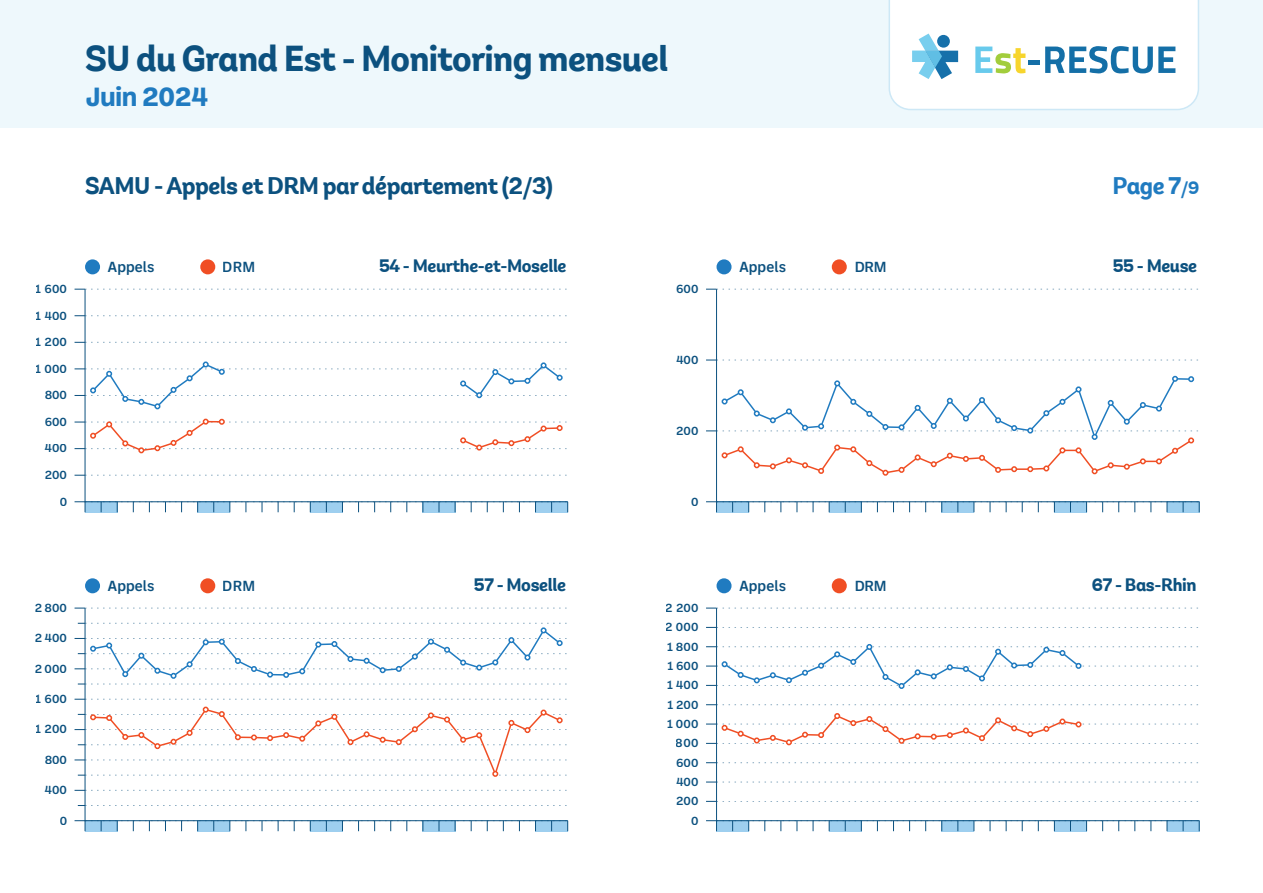
<style>
.page{position:relative;width:1263px;height:893px;background:#fff}
.page>*{position:absolute;margin:0;border:0;box-sizing:border-box;transform-origin:0 0}
.t1{font:700 36px "Andes Neue Alt 3";letter-spacing:-.02em;color:#0c517f}
.t2{font:700 27px "Ballinger";letter-spacing:-.02em;color:#207bc0}
.t3{font:700 24px "Andes Neue Alt 3";letter-spacing:-.02em;color:#0c517f}
.t4{font:700 24px "Andes Neue Alt 3";color:#207bc0}
.t5{font:700 18px "Andes Neue Alt 3";letter-spacing:-.02em;color:#0c517f}
.t6{font:500 15px "Ballinger";color:#0c517f}
.t7{font:500 12px "Ballinger";letter-spacing:.015em;color:#0c517f}
.s1{font-size:18px}
</style>
<div class="page">
<div style="left:0;top:0;width:1263px;height:128px;background:#eef8fc"></div>
<hr style="left:85px;top:831px;width:483px;height:1px;background:#0c517f">
<hr style="left:716px;top:831px;width:483px;height:1px;background:#0c517f">
<hr style="left:85px;top:512px;width:483px;height:1px;background:#0c517f">
<hr style="left:716px;top:512px;width:483px;height:1px;background:#0c517f">
<hr style="left:85px;top:289px;width:1px;height:213px;background:#0c517f">
<svg style="left:75px;top:501px;width:493px;height:11px"></svg>
<svg style="left:75px;top:475px;width:492px;height:1px"></svg>
<svg style="left:75px;top:419px;width:492px;height:34px"></svg>
<svg style="left:75px;top:361px;width:492px;height:48px"></svg>
<svg style="left:75px;top:342px;width:492px;height:1px"></svg>
<svg style="left:75px;top:315px;width:492px;height:1px"></svg>
<svg style="left:75px;top:289px;width:492px;height:1px"></svg>
<div style="left:85px;top:259px;width:15px;height:15px;background:#207bc0;border-radius:50%"></div>
<div style="left:200px;top:259px;width:15px;height:15px;background:#f04e24;border-radius:50%"></div>
<svg style="left:78px;top:805px;width:489px;height:1px"></svg>
<hr style="left:85px;top:608px;width:1px;height:213px;background:#0c517f">
<svg style="left:75px;top:820px;width:493px;height:11px"></svg>
<svg style="left:75px;top:790px;width:492px;height:1px"></svg>
<svg style="left:75px;top:707px;width:492px;height:71px"></svg>
<svg style="left:75px;top:699px;width:492px;height:1px"></svg>
<svg style="left:75px;top:623px;width:492px;height:62px"></svg>
<svg style="left:75px;top:608px;width:492px;height:1px"></svg>
<div style="left:85px;top:578px;width:15px;height:15px;background:#207bc0;border-radius:50%"></div>
<div style="left:200px;top:578px;width:15px;height:15px;background:#f04e24;border-radius:50%"></div>
<hr style="left:716px;top:289px;width:1px;height:213px;background:#0c517f">
<svg style="left:706px;top:501px;width:494px;height:11px"></svg>
<svg style="left:706px;top:376px;width:492px;height:100px"></svg>
<svg style="left:706px;top:360px;width:492px;height:1px"></svg>
<svg style="left:706px;top:289px;width:492px;height:1px"></svg>
<div style="left:716px;top:259px;width:15px;height:15px;background:#207bc0;border-radius:50%"></div>
<div style="left:832px;top:259px;width:15px;height:15px;background:#f04e24;border-radius:50%"></div>
<hr style="left:716px;top:608px;width:1px;height:213px;background:#0c517f">
<svg style="left:706px;top:820px;width:494px;height:11px"></svg>
<svg style="left:706px;top:801px;width:493px;height:1px"></svg>
<svg style="left:706px;top:782px;width:492px;height:1px"></svg>
<svg style="left:706px;top:762px;width:492px;height:1px"></svg>
<svg style="left:706px;top:713px;width:493px;height:32px"></svg>
<svg style="left:706px;top:704px;width:492px;height:1px"></svg>
<svg style="left:706px;top:644px;width:493px;height:45px"></svg>
<svg style="left:706px;top:627px;width:493px;height:1px"></svg>
<svg style="left:706px;top:608px;width:492px;height:1px"></svg>
<div style="left:716px;top:578px;width:15px;height:15px;background:#207bc0;border-radius:50%"></div>
<div style="left:832px;top:578px;width:15px;height:15px;background:#f04e24;border-radius:50%"></div>
<svg style="left:888px;top:0;width:311px;height:110px;background:#e9f3f6"></svg>
<div style="left:937px;top:35px;width:13px;height:13px;background:#1670aa;border-radius:50%"></div>
<h1 class="t1" style="left:85px;top:34px;width:585px">SU du Grand Est - Monitoring mensuel</h1>
<h2 class="t2" style="left:85px;top:78px;width:125px">Juin 2024</h2>
<h3 class="t3" style="left:85px;top:170px;width:469px">SAMU - Appels et DRM par département (2/3)</h3>
<h3 class="t4" style="left:1112px;top:170px;width:88px">Page 7<span class="s1">/9</span></h3>
<p class="t7" style="left:36px;top:281px;width:33px">1 600</p>
<p class="t7" style="left:36px;top:307px;width:33px">1 400</p>
<p class="t7" style="left:36px;top:334px;width:33px">1 200</p>
<p class="t7" style="left:36px;top:360px;width:33px">1 000</p>
<p class="t7" style="left:44px;top:387px;width:24px">800</p>
<p class="t7" style="left:45px;top:414px;width:24px">600</p>
<p class="t7" style="left:44px;top:440px;width:24px">400</p>
<p class="t7" style="left:45px;top:467px;width:24px">200</p>
<p class="t7" style="left:60px;top:493px;width:9px">0</p>
<p class="t6" style="left:108px;top:256px;width:49px">Appels</p>
<p class="t6" style="left:223px;top:256px;width:34px">DRM</p>
<h3 class="t5" style="left:379px;top:253px;width:189px">54 - Meurthe-et-Moselle</h3>
<h3 class="t5" style="left:1113px;top:253px;width:86px">55 - Meuse</h3>
<p class="t6" style="left:739px;top:256px;width:49px">Appels</p>
<p class="t6" style="left:854px;top:256px;width:34px">DRM</p>
<p class="t7" style="left:676px;top:281px;width:24px">600</p>
<p class="t7" style="left:676px;top:351px;width:24px">400</p>
<p class="t7" style="left:676px;top:422px;width:24px">200</p>
<p class="t7" style="left:691px;top:493px;width:9px">0</p>
<p class="t6" style="left:108px;top:575px;width:49px">Appels</p>
<p class="t6" style="left:223px;top:575px;width:34px">DRM</p>
<h3 class="t5" style="left:474px;top:573px;width:94px">57 - Moselle</h3>
<p class="t6" style="left:739px;top:575px;width:49px">Appels</p>
<p class="t6" style="left:854px;top:575px;width:34px">DRM</p>
<h3 class="t5" style="left:1092px;top:573px;width:106px">67 - Bas-Rhin</h3>
<p class="t7" style="left:34px;top:600px;width:34px">2 800</p>
<p class="t7" style="left:666px;top:600px;width:34px">2 200</p>
<p class="t7" style="left:666px;top:619px;width:34px">2 000</p>
<p class="t7" style="left:34px;top:630px;width:34px">2 400</p>
<p class="t7" style="left:667px;top:638px;width:33px">1 800</p>
<p class="t7" style="left:34px;top:660px;width:34px">2 000</p>
<p class="t7" style="left:667px;top:658px;width:33px">1 600</p>
<p class="t7" style="left:667px;top:677px;width:33px">1 400</p>
<p class="t7" style="left:36px;top:691px;width:33px">1 600</p>
<p class="t7" style="left:667px;top:696px;width:33px">1 200</p>
<p class="t7" style="left:36px;top:721px;width:33px">1 200</p>
<p class="t7" style="left:667px;top:715px;width:33px">1 000</p>
<p class="t7" style="left:676px;top:735px;width:24px">800</p>
<p class="t7" style="left:44px;top:751px;width:24px">800</p>
<p class="t7" style="left:676px;top:754px;width:24px">600</p>
<p class="t7" style="left:44px;top:782px;width:24px">400</p>
<p class="t7" style="left:676px;top:773px;width:24px">400</p>
<p class="t7" style="left:676px;top:793px;width:24px">200</p>
<p class="t7" style="left:60px;top:812px;width:9px">0</p>
<p class="t7" style="left:691px;top:812px;width:9px">0</p>
</div>
